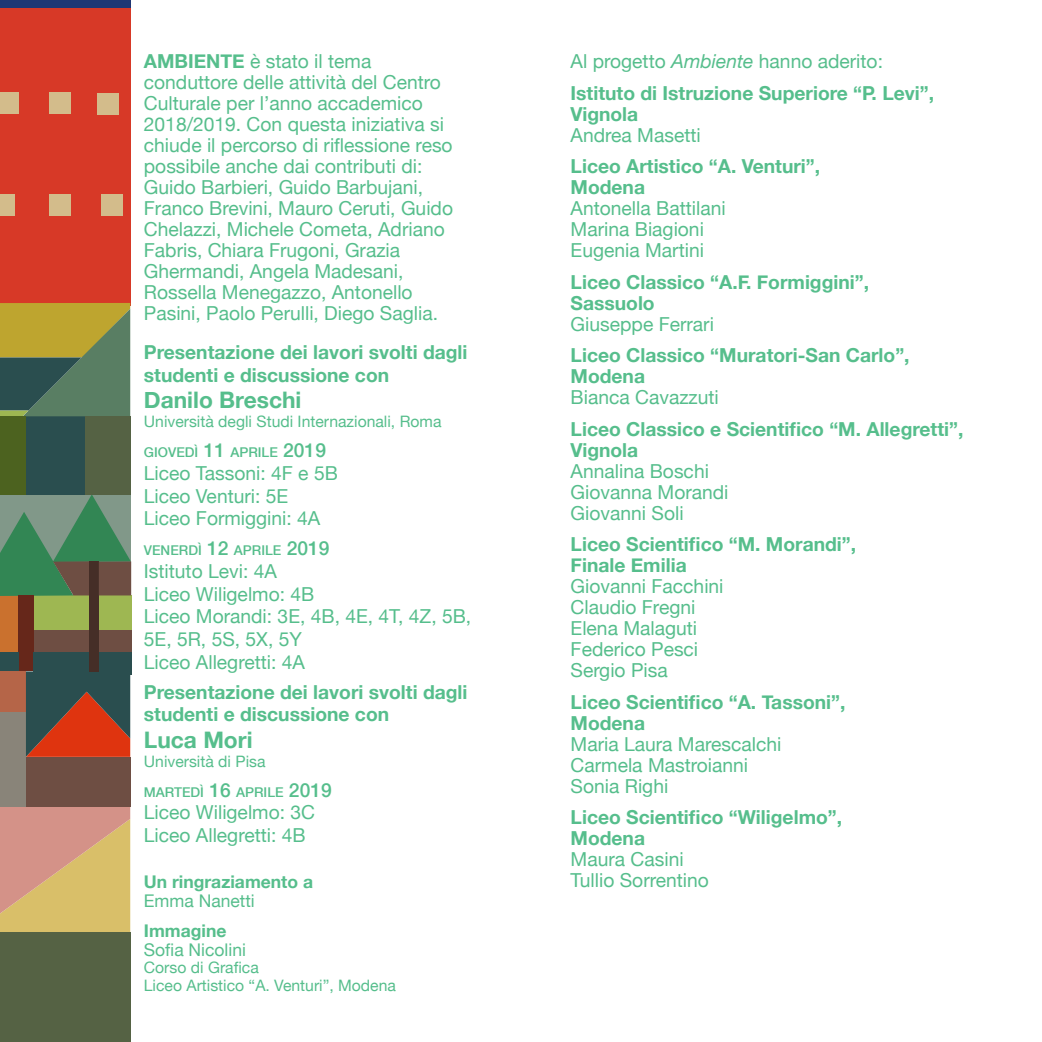
<style>
.page{position:relative;width:1042px;height:1042px;background:#fff}
.page>*{position:absolute;margin:0;border:0;box-sizing:border-box;transform-origin:0 0}
.Corpo_testo{font:700 22.75px "Helvetica Neue";color:#56be8c}
.Corpo_testo-2{font:19.25px/21px "Helvetica Neue";color:#56be8c}
.Corpo_testo-3{font:700 19.25px "Helvetica Neue";color:#56be8c}
.Corpo_testo-4{font:700 17.5px "Helvetica Neue";color:#56be8c}
.Corpo_testo-5{font:17.5px "Helvetica Neue";color:#56be8c}
.Corpo_testo-6{font:15.75px "Helvetica Neue";color:#56be8c}
.Corpo_testo-7{font:500 13.47px "Helvetica Neue";color:#56be8c}
.s1{font-weight:700}
.s2{font-size:19.25px}
.s3{font-style:italic}
</style>
<div class="page">
<div style="left:0;top:0;width:130px;height:15px;background:#1f3774"></div>
<div style="left:0;top:8px;width:130px;height:298px;background:#d73927"></div>
<div style="left:26px;top:414px;width:60px;height:88px;background:#2a4e4f"></div>
<div style="left:34px;top:595px;width:97px;height:35px;background:#9eb752"></div>
<div style="left:34px;top:630px;width:97px;height:22px;background:#6e4e43"></div>
<div style="left:0;top:595px;width:18px;height:57px;background:#ca712e"></div>
<div style="left:0;top:932px;width:130px;height:110px;background:#556244"></div>
<svg style="left:0;top:806px;width:130px;height:126px"></svg>
<div style="left:26px;top:757px;width:104px;height:49px;background:#6e4e43"></div>
<div style="left:0;top:712px;width:26px;height:94px;background:#898479"></div>
<div style="left:0;top:671px;width:26px;height:41px;background:#b56548"></div>
<svg style="left:26px;top:671px;width:104px;height:86px"></svg>
<div style="left:18px;top:595px;width:16px;height:76px;background:#66271a"></div>
<div style="left:89px;top:562px;width:10px;height:110px;background:#452e27"></div>
<div style="left:0;top:652px;width:18px;height:19px;background:#2a4e4f"></div>
<div style="left:34px;top:652px;width:55px;height:22px;background:#2a4e4f"></div>
<div style="left:99px;top:652px;width:32px;height:23px;background:#2a4e4f"></div>
<svg style="left:0;top:303px;width:130px;height:113px"></svg>
<div style="left:0;top:416px;width:26px;height:79px;background:#4c621f"></div>
<div style="left:86px;top:416px;width:45px;height:79px;background:#556244"></div>
<svg style="left:0;top:494px;width:131px;height:102px"></svg>
<div style="left:99px;top:561px;width:32px;height:34px;background:#6e4e43"></div>
<div style="left:0;top:93px;width:18px;height:21px;background:#d3bc8b"></div>
<div style="left:101px;top:194px;width:22px;height:22px;background:#d3bc8b"></div>
<div style="left:49px;top:194px;width:21px;height:22px;background:#d3bc8b"></div>
<div style="left:0;top:194px;width:14px;height:22px;background:#d3bc8b"></div>
<div style="left:49px;top:93px;width:22px;height:21px;background:#d3bc8b"></div>
<div style="left:97px;top:93px;width:21px;height:22px;background:#d3bc8b"></div>
<p class="Corpo_testo-2" style="left:144px;top:51px;width:229px"><span class="s1">AMBIENTE</span> è stato il tema</p>
<p class="Corpo_testo-2" style="left:144px;top:72px;width:310px">conduttore delle attività del Centro Culturale per l’anno accademico 2018/2019. Con questa iniziativa si chiude il percorso di riflessione reso possibile anche dai contributi di:</p>
<p class="Corpo_testo-2" style="left:144px;top:177px;width:311px">Guido Barbieri, Guido Barbujani, Franco Brevini, Mauro Ceruti, Guido Chelazzi, Michele Cometa, Adriano Fabris, Chiara Frugoni, Grazia</p>
<p class="Corpo_testo-2" style="left:144px;top:261px;width:261px">Ghermandi, Angela Madesani,</p>
<p class="Corpo_testo-2" style="left:144px;top:282px;width:270px">Rossella Menegazzo, Antonello</p>
<p class="Corpo_testo-2" style="left:144px;top:303px;width:296px">Pasini, Paolo Perulli, Diego Saglia.</p>
<p class="Corpo_testo-3" style="left:144px;top:340px;width:325px">Presentazione dei lavori svolti dagli</p>
<p class="Corpo_testo-3" style="left:144px;top:363px;width:247px">studenti e discussione con</p>
<p class="Corpo_testo" style="left:144px;top:386px;width:159px">Danilo Breschi</p>
<p class="Corpo_testo-6" style="left:144px;top:412px;width:299px">Università degli Studi Internazionali, Roma</p>
<p class="Corpo_testo-7" style="left:144px;top:444px;width:184px">GIOVEDÌ <span class="s2">11</span> APRILE <span class="s2">2019</span></p>
<p class="Corpo_testo-2" style="left:144px;top:462px;width:195px">Liceo Tassoni: 4F e 5B</p>
<p class="Corpo_testo-2" style="left:144px;top:485px;width:146px">Liceo Venturi: 5E</p>
<p class="Corpo_testo-2" style="left:144px;top:508px;width:178px">Liceo Formiggini: 4A</p>
<p class="Corpo_testo-7" style="left:144px;top:542px;width:187px">VENERDÌ <span class="s2">12</span> APRILE <span class="s2">2019</span></p>
<p class="Corpo_testo-2" style="left:144px;top:560px;width:134px">Istituto Levi: 4A</p>
<p class="Corpo_testo-2" style="left:144px;top:583px;width:172px">Liceo Wiligelmo: 4B</p>
<p class="Corpo_testo-2" style="left:144px;top:605px;width:329px;line-height:22.8px">Liceo Morandi: 3E, 4B, 4E, 4T, 4Z, 5B,<br>5E, 5R, 5S, 5X, 5Y</p>
<p class="Corpo_testo-2" style="left:144px;top:651px;width:163px">Liceo Allegretti: 4A</p>
<p class="Corpo_testo-3" style="left:144px;top:680px;width:325px">Presentazione dei lavori svolti dagli</p>
<p class="Corpo_testo-3" style="left:144px;top:702px;width:247px">studenti e discussione con</p>
<p class="Corpo_testo" style="left:144px;top:725px;width:110px">Luca Mori</p>
<p class="Corpo_testo-6" style="left:144px;top:752px;width:123px">Università di Pisa</p>
<p class="Corpo_testo-7" style="left:144px;top:783px;width:189px">MARTEDÌ <span class="s2">16</span> APRILE <span class="s2">2019</span></p>
<p class="Corpo_testo-2" style="left:144px;top:802px;width:173px">Liceo Wiligelmo: 3C</p>
<p class="Corpo_testo-2" style="left:144px;top:824px;width:163px">Liceo Allegretti: 4B</p>
<p class="Corpo_testo-4" style="left:144px;top:870px;width:171px">Un ringraziamento a</p>
<p class="Corpo_testo-5" style="left:144px;top:890px;width:112px">Emma Nanetti</p>
<p class="Corpo_testo-4" style="left:144px;top:919px;width:84px">Immagine</p>
<p class="Corpo_testo-5" style="left:144px;top:939px;width:104px">Sofia Nicolini</p>
<p class="Corpo_testo-6" style="left:144px;top:958px;width:116px">Corso di Grafica</p>
<p class="Corpo_testo-6" style="left:144px;top:976px;width:254px">Liceo Artistico “A. Venturi”, Modena</p>
<p class="Corpo_testo-2" style="left:570px;top:50px;width:314px">Al progetto <span class="s3">Ambiente</span> hanno aderito:</p>
<p class="Corpo_testo-3" style="left:570px;top:81px;width:365px">Istituto di Istruzione Superiore “P. Levi”,</p>
<p class="Corpo_testo-3" style="left:570px;top:102px;width:69px">Vignola</p>
<p class="Corpo_testo-2" style="left:570px;top:124px;width:132px">Andrea Masetti</p>
<p class="Corpo_testo-3" style="left:570px;top:154px;width:251px">Liceo Artistico “A. Venturi”,</p>
<p class="Corpo_testo-3" style="left:570px;top:175px;width:76px">Modena</p>
<p class="Corpo_testo-2" style="left:570px;top:197px;width:157px">Antonella Battilani</p>
<p class="Corpo_testo-2" style="left:570px;top:218px;width:135px">Marina Biagioni</p>
<p class="Corpo_testo-2" style="left:570px;top:239px;width:135px">Eugenia Martini</p>
<p class="Corpo_testo-3" style="left:570px;top:270px;width:300px">Liceo Classico “A.F. Formiggini”,</p>
<p class="Corpo_testo-3" style="left:570px;top:291px;width:86px">Sassuolo</p>
<p class="Corpo_testo-2" style="left:570px;top:313px;width:145px">Giuseppe Ferrari</p>
<p class="Corpo_testo-3" style="left:570px;top:343px;width:340px">Liceo Classico “Muratori-San Carlo”,</p>
<p class="Corpo_testo-3" style="left:570px;top:364px;width:76px">Modena</p>
<p class="Corpo_testo-2" style="left:570px;top:386px;width:150px">Bianca Cavazzuti</p>
<p class="Corpo_testo-3" style="left:570px;top:417px;width:394px">Liceo Classico e Scientifico “M. Allegretti”,</p>
<p class="Corpo_testo-3" style="left:570px;top:438px;width:69px">Vignola</p>
<p class="Corpo_testo-2" style="left:570px;top:460px;width:140px">Annalina Boschi</p>
<p class="Corpo_testo-2" style="left:570px;top:481px;width:159px">Giovanna Morandi</p>
<p class="Corpo_testo-2" style="left:570px;top:502px;width:114px">Giovanni Soli</p>
<p class="Corpo_testo-3" style="left:570px;top:532px;width:287px">Liceo Scientifico “M. Morandi”,</p>
<p class="Corpo_testo-3" style="left:570px;top:553px;width:118px">Finale Emilia</p>
<p class="Corpo_testo-2" style="left:570px;top:575px;width:154px">Giovanni Facchini</p>
<p class="Corpo_testo-2" style="left:570px;top:596px;width:126px">Claudio Fregni</p>
<p class="Corpo_testo-2" style="left:570px;top:617px;width:128px">Elena Malaguti</p>
<p class="Corpo_testo-2" style="left:570px;top:638px;width:129px">Federico Pesci</p>
<p class="Corpo_testo-2" style="left:570px;top:659px;width:99px">Sergio Pisa</p>
<p class="Corpo_testo-3" style="left:570px;top:690px;width:276px">Liceo Scientifico “A. Tassoni”,</p>
<p class="Corpo_testo-3" style="left:570px;top:711px;width:76px">Modena</p>
<p class="Corpo_testo-2" style="left:570px;top:733px;width:212px">Maria Laura Marescalchi</p>
<p class="Corpo_testo-2" style="left:570px;top:754px;width:179px">Carmela Mastroianni</p>
<p class="Corpo_testo-2" style="left:570px;top:775px;width:99px">Sonia Righi</p>
<p class="Corpo_testo-3" style="left:570px;top:805px;width:273px">Liceo Scientifico “Wiligelmo”,</p>
<p class="Corpo_testo-3" style="left:570px;top:826px;width:76px">Modena</p>
<p class="Corpo_testo-2" style="left:570px;top:848px;width:115px">Maura Casini</p>
<p class="Corpo_testo-2" style="left:570px;top:869px;width:140px">Tullio Sorrentino</p>
</div>
